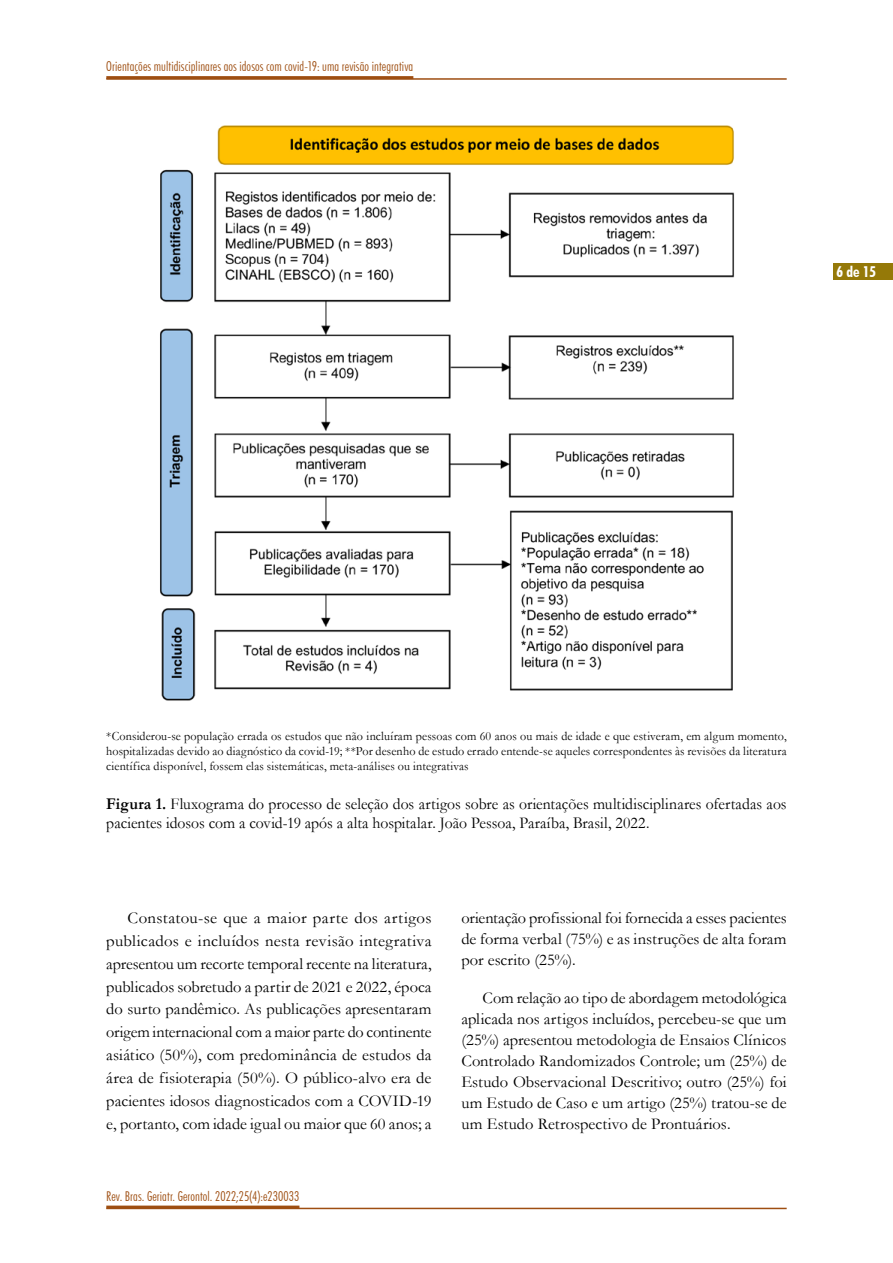
<style>
.page{position:relative;width:893px;height:1263px;background:#fff}
.page>*{position:absolute;margin:0;border:0;box-sizing:border-box;transform-origin:0 0}
.t1{font:16.5px/23px "Garamond";color:#000;text-align:justify}
.t2{font:16.5px/19.5px "Garamond";color:#000;scale:.95 1}
.t3{font:700 condensed 15px "Futura BT";color:#fff}
.t4{font:300 condensed 13.5px "Futura BT";letter-spacing:.005em;color:#9e4e11}
.t5{font:12.75px/15px "Garamond";letter-spacing:.015em;color:#000;text-align:justify;scale:.95 1}
.s1{font-weight:700}
</style>
<div class="page">
<div style="left:833px;top:263px;width:60px;height:17px;background:#957908"></div>
<hr style="left:106px;top:78px;width:681px;height:2px;background:#9e4e11">
<hr style="left:106px;top:76px;width:307px;height:3px;background:#9e4e11">
<hr style="left:106px;top:1208px;width:681px;height:1px;background:#9e4e11">
<hr style="left:106px;top:1205px;width:193px;height:3px;background:#9e4e11">
<img style="left:160px;top:125px;width:575px;height:576px">
<p class="t4" style="left:106px;top:58px;width:309px">Orientações multidisciplinares aos idosos com covid-19: uma revisão integrativa</p>
<p class="t3" style="left:836px;top:262px;width:41px">6 de 15</p>
<p class="t5" style="left:106px;top:728px;width:718px">*Considerou-se população errada os estudos que não incluíram pessoas com 60 anos ou mais de idade e que estiveram, em algum momento, hospitalizadas devido ao diagnóstico da covid-19; **Por desenho de estudo errado entende-se aqueles correspondentes às revisões da literatura científica disponível, fossem elas sistemáticas, meta-análises ou integrativas</p>
<p class="t2" style="left:106px;top:793px;width:718px"><span class="s1">Figura 1.</span> Fluxograma do processo de seleção dos artigos sobre as orientações multidisciplinares ofertadas aos pacientes idosos com a covid-19 após a alta hospitalar. João Pessoa, Paraíba, Brasil, 2022.</p>
<p class="t1" style="left:106px;top:906px;width:327px;text-indent:21px">Constatou-se que a maior parte dos artigos publicados e incluídos nesta revisão integrativa apresentou um recorte temporal recente na literatura, publicados sobretudo a partir de 2021 e 2022, época do surto pandêmico. As publicações apresentaram origem internacional com a maior parte do continente asiático (50%), com predominância de estudos da área de fisioterapia (50%). O público-alvo era de pacientes idosos diagnosticados com a COVID-19 e, portanto, com idade igual ou maior que 60 anos; a</p>
<p class="t1" style="left:461px;top:907px;width:327px;line-height:21px">orientação profissional foi fornecida a esses pacientes de forma verbal (75%) e as instruções de alta foram por escrito (25%).</p>
<p class="t1" style="left:461px;top:987px;width:327px;line-height:21px;text-indent:21px">Com relação ao tipo de abordagem metodológica aplicada nos artigos incluídos, percebeu-se que um (25%) apresentou metodologia de Ensaios Clínicos Controlado Randomizados Controle; um (25%) de Estudo Observacional Descritivo; outro (25%) foi um Estudo de Caso e um artigo (25%) tratou-se de um Estudo Retrospectivo de Prontuários.</p>
<p class="t4" style="left:106px;top:1188px;width:195px">Rev. Bras. Geriatr. Gerontol. 2022;25(4):e230033</p>
</div>
